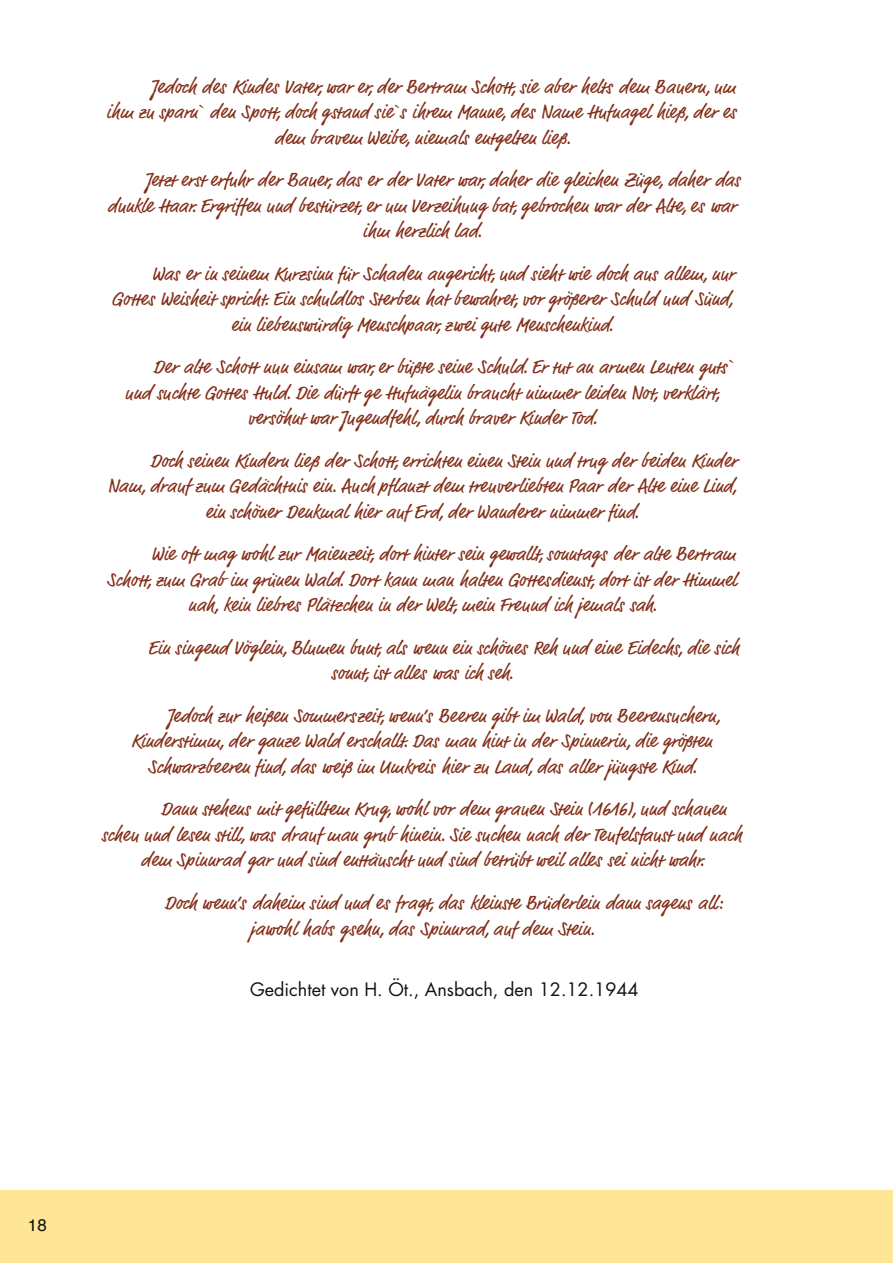
<style>
.page{position:relative;width:893px;height:1263px;background:#fff}
.page>*{position:absolute;margin:0;border:0;box-sizing:border-box;transform-origin:0 0}
.t1{font:19.5px/25.5px "Script One";letter-spacing:-.015em;color:#832e18}
.t2{font:18px "Futura";color:#111211}
.t3{font:16.95px "Helvetica";color:#111211}
.s1{font-family:"Times"}
</style>
<div class="page">
<div style="left:0;top:1191px;width:893px;height:72px;background:#ffe696"></div>
<p class="t1" style="left:153px;top:76px;width:585px">Jedoch des Kindes Vater, war er, der Bertram Schott, sie aber helts dem Bauern, um</p>
<p class="t1" style="left:108px;top:101px;width:632px">ihm zu sparn<span class="s1">`</span> den Spott, doch gstand sie<span class="s1">`</span>s ihrem Manne, des Name Hufnagel hieß, der es</p>
<p class="t1" style="left:275px;top:127px;width:297px">dem bravem Weibe, niemals entgelten ließ.</p>
<p class="t1" style="left:147px;top:169px;width:597px">Jetzt erst erfuhr der Bauer, das er der Vater war, daher die gleichen Züge, daher das</p>
<p class="t1" style="left:108px;top:195px;width:631px">dunkle Haar. Ergriffen und bestürzet, er um Verzeihung bat, gebrochen war der Alte, es war</p>
<p class="t1" style="left:364px;top:220px;width:120px">ihm herzlich lad.</p>
<p class="t1" style="left:153px;top:263px;width:584px">Was er in seinem Kurzsinn für Schaden angericht, und sieht wie doch aus allem, nur</p>
<p class="t1" style="left:113px;top:288px;width:622px">Gottes Weisheit spricht. Ein schuldlos Sterben hat bewahret, vor größerer Schuld und Sünd,</p>
<p class="t1" style="left:232px;top:314px;width:383px">ein liebenswürdig Menschpaar, zwei gute Menschenkind.</p>
<p class="t1" style="left:154px;top:356px;width:583px">Der alte Schott nun einsam war, er büßte seine Schuld. Er tut an armen Leuten guts<span class="s1">`</span></p>
<p class="t1" style="left:126px;top:382px;width:595px">und suchte Gottes Huld. Die dürft ge Hufnägelin braucht nimmer leiden Not, verklärt,</p>
<p class="t1" style="left:249px;top:407px;width:350px">versöhnt war Jugendfehl, durch braver Kinder Tod.</p>
<p class="t1" style="left:151px;top:450px;width:590px">Doch seinen Kindern ließ der Schott, errichten einen Stein und trug der beiden Kinder</p>
<p class="t1" style="left:109px;top:475px;width:629px">Nam, drauf zum Gedächtnis ein. Auch pflanzt dem treuverliebten Paar der Alte eine Lind,</p>
<p class="t1" style="left:207px;top:501px;width:434px">ein schöner Denkmal hier auf Erd, der Wanderer nimmer find.</p>
<p class="t1" style="left:153px;top:543px;width:586px">Wie oft mag wohl zur Maienzeit, dort hinter sein gewallt, sonntags der alte Bertram</p>
<p class="t1" style="left:108px;top:569px;width:632px">Schott, zum Grab im grünen Wald. Dort kann man halten Gottesdienst, dort ist der Himmel</p>
<p class="t1" style="left:189px;top:594px;width:470px">nah, kein liebres Plätzchen in der Welt, mein Freund ich jemals sah.</p>
<p class="t1" style="left:332px;top:637px;width:410px;text-indent:-183px">Ein singend Vöglein, Blumen bunt, als wenn ein schönes Reh und eine Eidechs, die sich sonnt, ist alles was ich seh.</p>
<p class="t1" style="left:169px;top:705px;width:553px">Jedoch zur heißen Sommerszeit, wenn’s Beeren gibt im Wald, von Beerensuchern,</p>
<p class="t1" style="left:132px;top:730px;width:583px">Kinderstimm, der ganze Wald erschallt. Das man hint in der Spinnerin, die größten</p>
<p class="t1" style="left:149px;top:756px;width:550px">Schwarzbeeren find, das weiß im Umkreis hier zu Land, das aller jüngste Kind.</p>
<p class="t1" style="left:162px;top:798px;width:568px">Dann stehens mit gefülltem Krug, wohl vor dem grauen Stein (1616), und schauen</p>
<p class="t1" style="left:103px;top:824px;width:642px">scheu und lesen still, was drauf man grub hinein. Sie suchen nach der Teufelsfaust und nach</p>
<p class="t1" style="left:141px;top:849px;width:565px">dem Spinnrad gar und sind enttäuscht und sind betrübt weil alles sei nicht wahr.</p>
<p class="t1" style="left:251px;top:892px;width:475px;text-indent:-86px">Doch wenn’s daheim sind und es fragt, das kleinste Brüderlein dann sagens all: jawohl habs gsehn, das Spinnrad, auf dem Stein.</p>
<p class="t2" style="left:250px;top:981px;width:390px">Gedichtet von H. Öt., Ansbach, den 12.12.1944</p>
<p class="t3" style="left:28px;top:1218px;width:20px">18</p>
</div>
